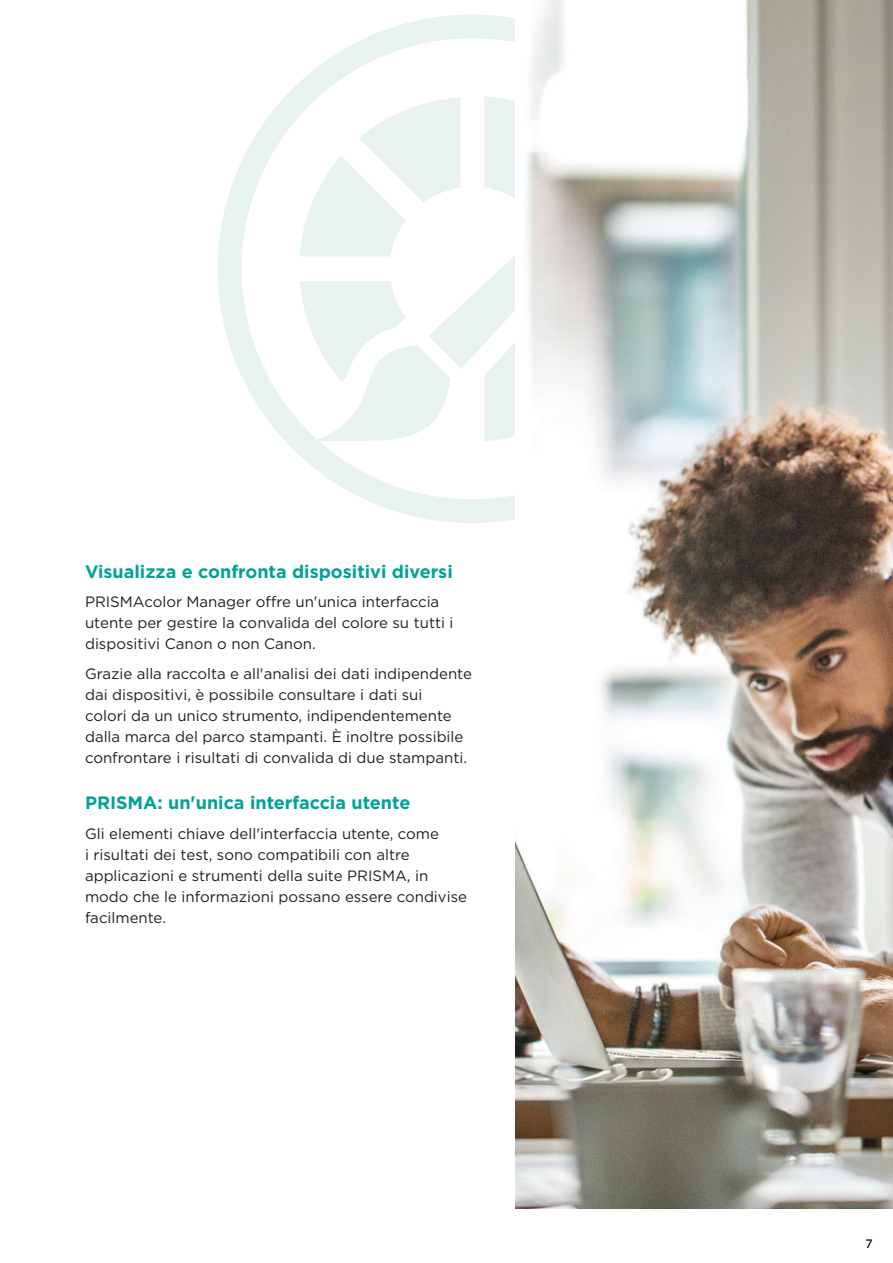
<style>
.page{position:relative;width:893px;height:1263px;background:#fff}
.page>*{position:absolute;margin:0;border:0;box-sizing:border-box;transform-origin:0 0}
.t1{font:700 18px "Gotham";color:#00a298}
.t2{font:15px/21px "Gotham";color:#231f20}
.t3{font:12px "Gotham";color:#231f20}
</style>
<div class="page">
<svg style="left:218px;top:15px;width:297px;height:508px"></svg>
<img style="left:515px;top:0;width:378px;height:1209px">
<p class="t1" style="left:85px;top:559px;width:369px">Visualizza e confronta dispositivi diversi</p>
<p class="t2" style="left:85px;top:591px;width:370px">PRISMAcolor Manager offre un'unica interfaccia utente per gestire la convalida del colore su tutti i dispositivi Canon o non Canon.</p>
<p class="t2" style="left:85px;top:663px;width:388px">Grazie alla raccolta e all'analisi dei dati indipendente dai dispositivi, è possibile consultare i dati sui<br>colori da un unico strumento, indipendentemente dalla marca del parco stampanti. È inoltre possibile confrontare i risultati di convalida di due stampanti.</p>
<p class="t1" style="left:85px;top:791px;width:327px">PRISMA: un'unica interfaccia utente</p>
<p class="t2" style="left:85px;top:823px;width:383px">Gli elementi chiave dell'interfaccia utente, come<br>i risultati dei test, sono compatibili con altre applicazioni e strumenti della suite PRISMA, in modo che le informazioni possano essere condivise facilmente.</p>
<p class="t3" style="left:865px;top:1236px;width:9px">7</p>
</div>
